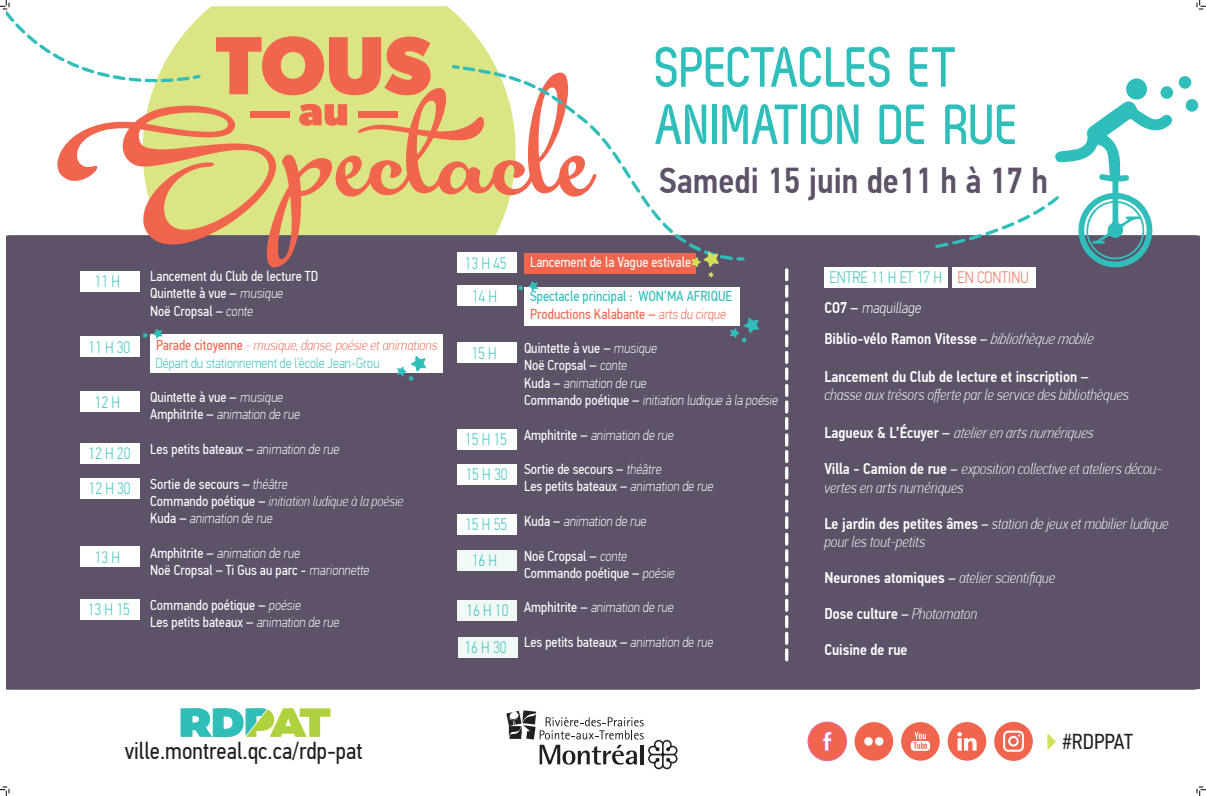
<style>
.page{position:relative;width:1206px;height:796px;background:#fff}
.page>*{position:absolute;margin:0;border:0;box-sizing:border-box;transform-origin:0 0}
.t1{font:700 56.4px/57.3px "Zag";color:#30beba}
.t2{font:500 36px "PF Din Text Cond Pro";color:#5e5269}
.t3{font:24px "PF Din Text Cond Pro";color:#231f20}
.t4{font:21.6px "PF Din Text Cond Pro";color:#231f20}
.t5{font:100 16.5px "PF Din Text Cond Pro";color:#30beba}
.t6{font:100 16.5px "PF Din Text Cond Pro";color:#f1654e}
.t7{font:italic 100 15.6px/18.7px "PF Din Text Cond Pro";color:#fff}
.t8{font:500 15.6px/31.6px "PF Din Text Cond Pro";color:#fff}
.t9{font:14.4px/17.3px "PF Din Text Cond Pro";color:#fff}
.t10{font:100 14.4px/17.3px "PF Din Text Cond Pro";color:#fff}
.t11{font:100 14.4px/17.3px "PF Din Text Cond Pro";color:#30beba}
.t12{font:14.4px/17.3px "PF Din Text Cond Pro";color:#30beba}
.s1{font-weight:100}
.s2{font-weight:400;color:#f1654e}
.s3{font-style:italic;color:#f1654e}
.s4{font-weight:100;font-style:italic}
.s5{color:#f1654e}
.s6{font-weight:100;color:#f1654e}
.s7{font-weight:400}
.s8{font-weight:400;font-size:14.4px}
.s9{font-weight:500;font-style:normal}
.s10{font-weight:400;font-style:normal}
.s11{font-weight:400;font-style:normal;font-size:14.4px}
</style>
<div class="page">
<div style="left:6px;top:235px;width:1194px;height:454px;background:#5e5269"></div>
<div style="left:1126px;top:78px;width:21px;height:22px;background:#30beba;border-radius:50%"></div>
<svg style="left:1186px;top:99px;width:12px;height:13px"></svg>
<div style="left:1179px;top:76px;width:12px;height:13px;background:#30beba;border-radius:50%"></div>
<svg style="left:933px;top:86px;width:240px;height:185px"></svg>
<svg style="left:506px;top:710px;width:172px;height:59px"></svg>
<div style="left:81px;top:271px;width:59px;height:20px;background:#fff"></div>
<div style="left:824px;top:267px;width:124px;height:20px;background:#fff"></div>
<div style="left:457px;top:253px;width:60px;height:20px;background:#fff"></div>
<div style="left:457px;top:343px;width:59px;height:20px;background:#fff"></div>
<div style="left:457px;top:286px;width:59px;height:20px;background:#fff"></div>
<div style="left:457px;top:464px;width:60px;height:20px;background:#fff"></div>
<div style="left:457px;top:550px;width:60px;height:20px;background:#f0f9f5"></div>
<div style="left:458px;top:638px;width:59px;height:20px;background:#f0f9f5"></div>
<div style="left:81px;top:337px;width:59px;height:20px;background:#fff"></div>
<div style="left:150px;top:334px;width:293px;height:38px;background:#fff"></div>
<div style="left:81px;top:392px;width:59px;height:20px;background:#fff"></div>
<div style="left:81px;top:478px;width:59px;height:20px;background:#fff"></div>
<div style="left:81px;top:547px;width:59px;height:20px;background:#fff"></div>
<svg style="left:808px;top:721px;width:39px;height:40px"></svg>
<svg style="left:855px;top:722px;width:38px;height:38px"></svg>
<svg style="left:901px;top:722px;width:39px;height:38px"></svg>
<svg style="left:948px;top:722px;width:38px;height:38px"></svg>
<svg style="left:994px;top:721px;width:39px;height:40px"></svg>
<svg style="left:1047px;top:733px;width:9px;height:17px"></svg>
<div style="left:524px;top:287px;width:216px;height:39px;background:#fff"></div>
<div style="left:524px;top:253px;width:171px;height:20px;background:#f1654e"></div>
<svg style="left:143px;top:329px;width:19px;height:9px"></svg>
<svg style="left:785px;top:270px;width:3px;height:389px"></svg>
<svg style="left:666px;top:224px;width:80px;height:38px"></svg>
<svg style="left:730px;top:317px;width:29px;height:26px"></svg>
<svg style="left:518px;top:281px;width:20px;height:10px"></svg>
<svg style="left:397px;top:356px;width:29px;height:25px"></svg>
<div style="left:952px;top:267px;width:84px;height:20px;background:#fff"></div>
<svg style="left:181px;top:708px;width:149px;height:29px"></svg>
<svg style="left:672px;top:231px;width:66px;height:46px"></svg>
<div style="left:80px;top:443px;width:60px;height:20px;background:#fff"></div>
<div style="left:457px;top:429px;width:59px;height:20px;background:#fff"></div>
<div style="left:80px;top:599px;width:60px;height:20px;background:#fff"></div>
<div style="left:457px;top:514px;width:59px;height:20px;background:#fff"></div>
<div style="left:458px;top:601px;width:59px;height:20px;background:#f0f9f5"></div>
<svg style="left:0;top:0;width:666px;height:268px"></svg>
<svg style="left:0;top:786px;width:10px;height:10px"></svg>
<svg style="left:1197px;top:0;width:9px;height:10px"></svg>
<svg style="left:1197px;top:786px;width:9px;height:10px"></svg>
<p class="t5" style="left:95px;top:272px;width:27px">11 H</p>
<p class="t5" style="left:88px;top:337px;width:44px">11 H 30</p>
<p class="t5" style="left:95px;top:393px;width:27px">12 H</p>
<p class="t5" style="left:88px;top:443px;width:44px">12 H 20</p>
<p class="t5" style="left:89px;top:478px;width:44px">12 H 30</p>
<p class="t5" style="left:95px;top:548px;width:27px">13 H</p>
<p class="t5" style="left:88px;top:600px;width:44px">13 H 15</p>
<p class="t9" style="left:150px;top:267px;width:170px">Lancement du Club de lecture TD<br>Quintette à vue – <span class="s1">musique<br></span>Noë Cropsal – <span class="s1">conte</span></p>
<p class="t11" style="left:156px;top:336px;width:283px"><span class="s2">Parade citoyenne</span> <span class="s3">- musique, danse, poésie et animations<br></span>Départ du stationnement de l’école Jean-Grou</p>
<p class="t9" style="left:150px;top:388px;width:153px">Quintette à vue – <span class="s1">musique<br></span>Amphitrite – <span class="s1">animation de rue</span></p>
<p class="t9" style="left:150px;top:440px;width:192px">Les petits bateaux – <span class="s1">animation de rue</span></p>
<p class="t9" style="left:150px;top:475px;width:255px">Sortie de secours – <span class="s1">théâtre<br></span>Commando poétique – <span class="s4">initiation ludique à la poésie<br></span>Kuda – <span class="s1">animation de rue</span></p>
<p class="t9" style="left:150px;top:544px;width:222px">Amphitrite – <span class="s1">animation de rue<br></span>Noë Cropsal – Ti Gus au parc - <span class="s1">marionnette</span></p>
<p class="t9" style="left:150px;top:596px;width:192px">Commando poétique – <span class="s1">poésie<br></span>Les petits bateaux – <span class="s1">animation de rue</span></p>
<h1 class="t1" style="left:656px;top:38px;width:366px">SPECTACLES ET<br>ANIMATION DE RUE</h1>
<h2 class="t2" style="left:659px;top:159px;width:391px">Samedi 15 juin de11 h à 17 h</h2>
<p class="t5" style="left:465px;top:253px;width:44px">13 H 45</p>
<p class="t5" style="left:472px;top:287px;width:27px">14 H</p>
<p class="t5" style="left:471px;top:344px;width:27px">15 H</p>
<p class="t5" style="left:465px;top:429px;width:44px">15 H 15</p>
<p class="t5" style="left:465px;top:464px;width:44px">15 H 30</p>
<p class="t5" style="left:465px;top:514px;width:44px">15 H 55</p>
<p class="t5" style="left:472px;top:550px;width:27px">16 H</p>
<p class="t5" style="left:466px;top:601px;width:44px">16 H 10</p>
<p class="t5" style="left:465px;top:638px;width:44px">16 H 30</p>
<p class="t9" style="left:530px;top:253px;width:163px">Lancement de la Vague estivale</p>
<p class="t12" style="left:530px;top:288px;width:203px">Spectacle principal : WON’MA AFRIQUE<br><span class="s5">Productions Kalabante –</span> <span class="s6">arts du cirque</span></p>
<p class="t10" style="left:524px;top:339px;width:257px"><span class="s7">Quintette à vue –</span> musique<br><span class="s7">Noë Cropsal –</span> conte<br><span class="s7">Kuda –</span> animation de rue<br><span class="s7">Commando poétique –</span> initiation ludique à la poésie</p>
<p class="t10" style="left:524px;top:426px;width:153px"><span class="s7">Amphitrite –</span> animation de rue</p>
<p class="t9" style="left:524px;top:460px;width:192px">Sortie de secours – <span class="s1">théâtre<br></span>Les petits bateaux – <span class="s1">animation de rue</span></p>
<p class="t10" style="left:524px;top:512px;width:126px"><span class="s7">Kuda –</span> animation de rue</p>
<p class="t9" style="left:524px;top:547px;width:154px">Noë Cropsal – <span class="s1">conte<br></span>Commando poétique – <span class="s1">poésie</span></p>
<p class="t10" style="left:524px;top:598px;width:153px"><span class="s7">Amphitrite –</span> animation de rue</p>
<p class="t9" style="left:524px;top:633px;width:192px">Les petits bateaux – <span class="s1">animation de rue</span></p>
<p class="t5" style="left:830px;top:267px;width:114px">ENTRE 11 H ET 17 H</p>
<p class="t6" style="left:957px;top:268px;width:73px">EN CONTINU</p>
<p class="t8" style="left:824px;top:291px;width:273px">CO7 <span class="s7">–</span> <span class="s1">maquillage<br></span>Biblio-vélo Ramon Vitesse <span class="s8">–</span> <span class="s4">bibliothèque mobile</span></p>
<p class="t7" style="left:824px;top:367px;width:306px"><span class="s9">Lancement du Club de lecture et inscription</span> <span class="s10">– </span>chasse aux trésors offerte par le service des bibliothèques</p>
<p class="t7" style="left:824px;top:423px;width:272px"><span class="s9">Lagueux &amp; L’Écuyer</span> <span class="s10">–</span> atelier en arts numériques</p>
<p class="t7" style="left:824px;top:459px;width:339px"><span class="s9">Villa - Camion de rue</span> <span class="s11">–</span> exposition collective et ateliers décou&shy;vertes en arts numériques</p>
<p class="t7" style="left:824px;top:514px;width:346px"><span class="s9">Le jardin des petites âmes</span> <span class="s11">–</span> station de jeux et mobilier ludique pour les tout-petits</p>
<p class="t7" style="left:824px;top:568px;width:232px"><span class="s9">Neurones atomiques</span> <span class="s11">–</span> atelier scientifique</p>
<p class="t8" style="left:824px;top:598px;width:154px">Dose culture <span class="s8">–</span> <span class="s4">Photomaton</span></p>
<p class="t8" style="left:824px;top:634px;width:85px">Cuisine de rue</p>
<h3 class="t3" style="left:125px;top:737px;width:239px">ville.montreal.qc.ca/rdp-pat</h3>
<h3 class="t4" style="left:1062px;top:729px;width:72px">#RDPPAT</h3>
</div>
